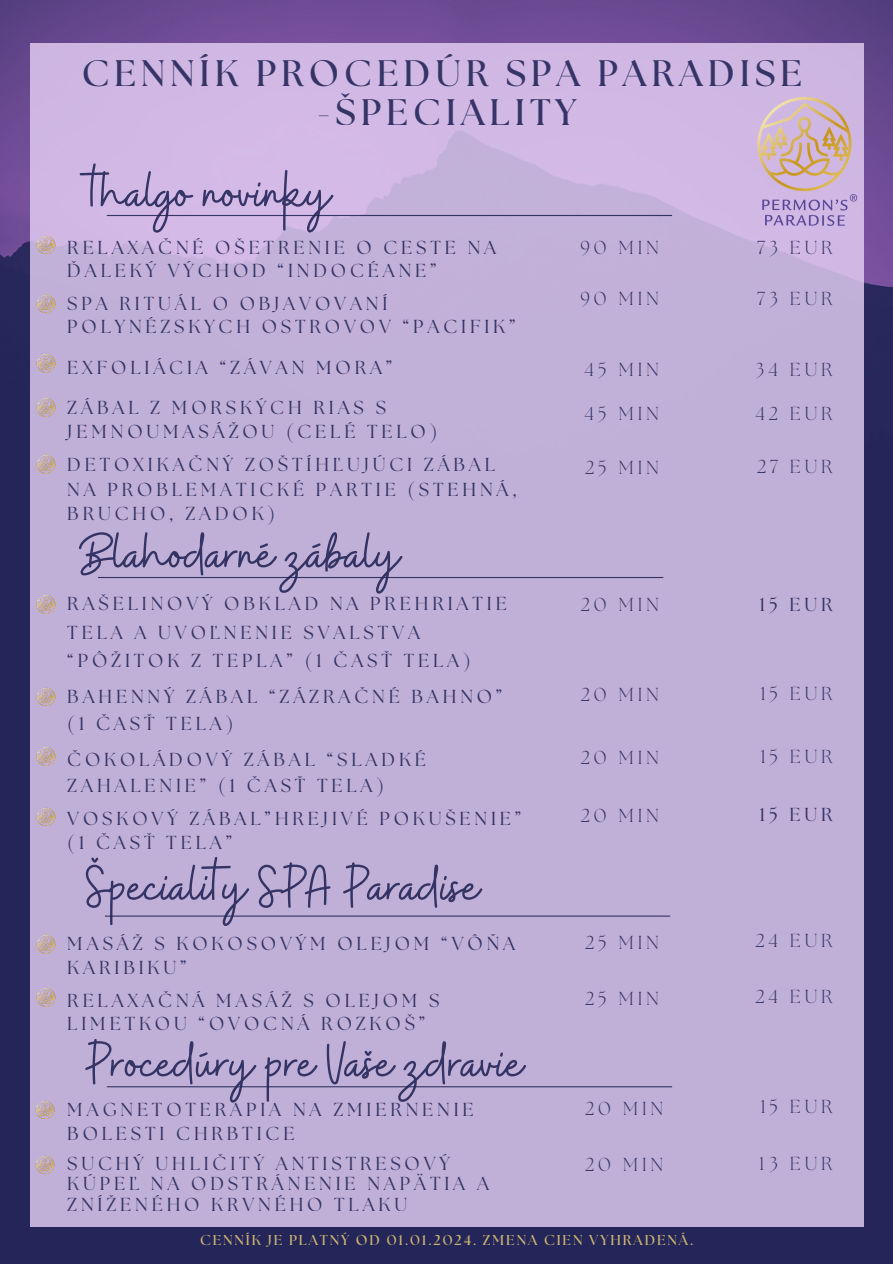
<style>
.page{position:relative;width:893px;height:1264px;background:#fff}
.page>*{position:absolute;margin:0;border:0;box-sizing:border-box;transform-origin:0 0}
.t1{font:60.15px "Buffalo";color:#242659}
.t2{font:700 36.75px/38.2px "The Seasons";letter-spacing:.135em;color:#242659;text-align:center}
.t3{font:18.75px/23.7px "The Seasons";letter-spacing:.21em;color:#242659}
.t4{font:300 18.75px "The Seasons";letter-spacing:.21em;color:#242659}
.t5{font:700 14.25px "The Seasons";letter-spacing:.135em;color:#e2c573}
</style>
<div class="page">
<div style="left:0;top:0;width:892px;height:1263px;background:#242659"></div>
<img style="left:0;top:0;width:892px;height:602px">
<div style="left:30px;top:44px;width:833px;height:1182px;background:linear-gradient(to bottom,#c9b4de,#bcadd2)"></div>
<hr style="left:107px;top:215px;width:565px;height:1px;background:#242659">
<img style="left:719px;top:77px;width:170px;height:170px">
<hr style="left:98px;top:577px;width:565px;height:1px;background:#242659">
<hr style="left:105px;top:915px;width:565px;height:1px;background:#242659">
<hr style="left:107px;top:1086px;width:565px;height:1px;background:#242659">
<img style="left:30px;top:235px;width:33px;height:25px">
<img style="left:30px;top:294px;width:33px;height:25px">
<img style="left:30px;top:353px;width:33px;height:25px">
<img style="left:30px;top:397px;width:33px;height:25px">
<img style="left:30px;top:454px;width:33px;height:25px">
<img style="left:30px;top:594px;width:33px;height:25px">
<img style="left:30px;top:686px;width:33px;height:25px">
<img style="left:30px;top:746px;width:33px;height:25px">
<img style="left:30px;top:806px;width:33px;height:25px">
<img style="left:30px;top:934px;width:33px;height:25px">
<img style="left:30px;top:987px;width:33px;height:25px">
<img style="left:30px;top:1099px;width:31px;height:25px">
<img style="left:30px;top:1154px;width:31px;height:25px">
<h2 class="t2" style="left:81px;top:56px;width:722px">CENNÍK PROCEDÚR SPA PARADISE -ŠPECIALITY</h2>
<h1 class="t1" style="left:89px;top:154px;width:242px">thalgo novinky</h1>
<p class="t3" style="left:67px;top:236px;width:430px">RELAXAČNÉ OŠETRENIE O CESTE NA<br>ĎALEKÝ VÝCHOD “INDOCÉANE”</p>
<p class="t3" style="left:67px;top:292px;width:450px">SPA RITUÁL O OBJAVOVANÍ<br>POLYNÉZSKYCH OSTROVOV “PACIFIK”</p>
<p class="t3" style="left:67px;top:348px;width:327px;line-height:40.5px">EXFOLIÁCIA “ZÁVAN MORA”<br>ZÁBAL Z MORSKÝCH RIAS S</p>
<p class="t3" style="left:67px;top:416px;width:429px;line-height:32.7px">JEMNOUMASÁŽOU (CELÉ TELO)<br>DETOXIKAČNÝ ZOŠTÍHĽUJÚCI ZÁBAL</p>
<p class="t3" style="left:67px;top:478px;width:451px;line-height:24.8px">NA PROBLEMATICKÉ PARTIE (STEHNÁ,<br>BRUCHO, ZADOK)</p>
<h1 class="t1" style="left:79px;top:515px;width:322px">Blahodarné zábaly</h1>
<p class="t3" style="left:67px;top:591px;width:441px;line-height:28.2px">RAŠELINOVÝ OBKLAD NA PREHRIATIE<br>TELA A UVOĽNENIE SVALSTVA “PÔŽITOK Z TEPLA” (1 ČASŤ TELA)</p>
<p class="t3" style="left:67px;top:684px;width:437px;line-height:27px">BAHENNÝ ZÁBAL “ZÁZRAČNÉ BAHNO” (1 ČASŤ TELA)</p>
<p class="t3" style="left:67px;top:747px;width:360px;line-height:25.8px">ČOKOLÁDOVÝ ZÁBAL “SLADKÉ<br>ZAHALENIE” (1 ČASŤ TELA)</p>
<p class="t3" style="left:67px;top:808px;width:455px">VOSKOVÝ ZÁBAL”HREJIVÉ POKUŠENIE” (1 ČASŤ TELA”</p>
<h1 class="t1" style="left:86px;top:847px;width:395px">Špeciality SPA Paradise</h1>
<p class="t3" style="left:67px;top:933px;width:449px">MASÁŽ S KOKOSOVÝM OLEJOM “VÔŇA<br>KARIBIKU”</p>
<p class="t3" style="left:67px;top:989px;width:374px">RELAXAČNÁ MASÁŽ S OLEJOM S<br>LIMETKOU “OVOCNÁ ROZKOŠ”</p>
<h1 class="t1" style="left:86px;top:1024px;width:438px">Procedúry pre Vaše zdravie</h1>
<p class="t3" style="left:67px;top:1098px;width:408px">MAGNETOTERAPIA NA ZMIERNENIE<br>BOLESTI CHRBTICE</p>
<p class="t3" style="left:67px;top:1154px;width:423px;line-height:20.2px">SUCHÝ UHLIČITÝ ANTISTRESOVÝ<br>KÚPEĽ NA ODSTRÁNENIE NAPÄTIA A<br>ZNÍŽENÉHO KRVNÉHO TLAKU</p>
<p class="t4" style="left:580px;top:238px;width:80px">90 MIN</p>
<p class="t4" style="left:580px;top:290px;width:80px">90 MIN</p>
<p class="t4" style="left:584px;top:361px;width:76px">45 MIN</p>
<p class="t4" style="left:584px;top:405px;width:76px">45 MIN</p>
<p class="t4" style="left:585px;top:459px;width:76px">25 MIN</p>
<p class="t4" style="left:580px;top:595px;width:80px">20 MIN</p>
<p class="t4" style="left:580px;top:685px;width:80px">20 MIN</p>
<p class="t4" style="left:580px;top:748px;width:80px">20 MIN</p>
<p class="t4" style="left:580px;top:807px;width:80px">20 MIN</p>
<p class="t4" style="left:585px;top:933px;width:76px">25 MIN</p>
<p class="t4" style="left:585px;top:990px;width:76px">25 MIN</p>
<p class="t4" style="left:585px;top:1099px;width:80px">20 MIN</p>
<p class="t4" style="left:585px;top:1155px;width:80px">20 MIN</p>
<p class="t5" style="left:200px;top:1233px;width:495px">CENNÍK JE PLATNÝ OD 01.01.2024. ZMENA CIEN VYHRADENÁ.</p>
<p class="t4" style="left:757px;top:238px;width:77px">73 EUR</p>
<p class="t4" style="left:757px;top:290px;width:77px">73 EUR</p>
<p class="t4" style="left:755px;top:361px;width:78px">34 EUR</p>
<p class="t4" style="left:755px;top:405px;width:79px">42 EUR</p>
<p class="t4" style="left:757px;top:458px;width:77px">27 EUR</p>
<p class="t3" style="left:759px;top:593px;width:75px">15 EUR</p>
<p class="t4" style="left:760px;top:684px;width:74px">15 EUR</p>
<p class="t4" style="left:760px;top:747px;width:74px">15 EUR</p>
<p class="t3" style="left:759px;top:804px;width:75px">15 EUR</p>
<p class="t4" style="left:755px;top:932px;width:79px">24 EUR</p>
<p class="t4" style="left:755px;top:988px;width:79px">24 EUR</p>
<p class="t4" style="left:760px;top:1098px;width:74px">15 EUR</p>
<p class="t4" style="left:759px;top:1154px;width:74px">13 EUR</p>
</div>
